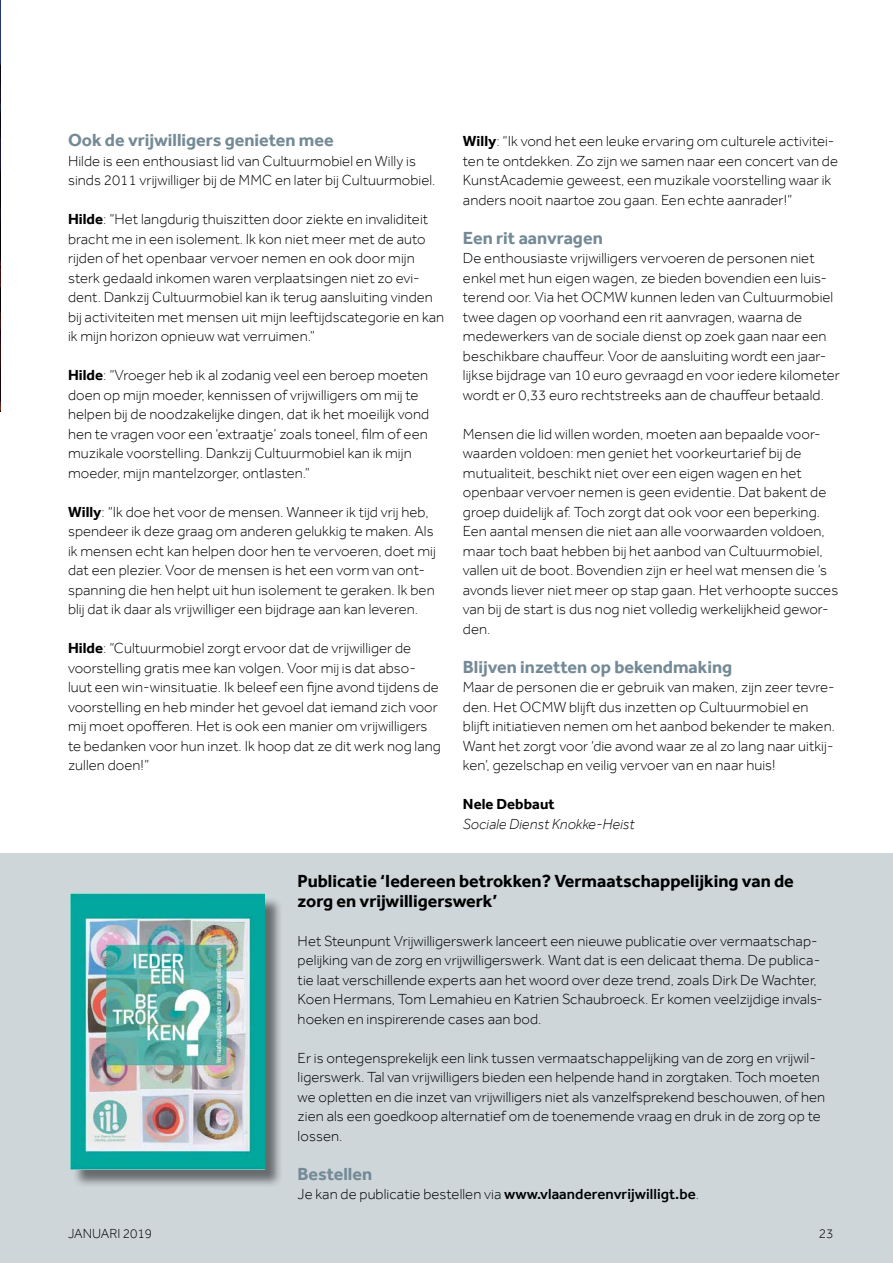
<style>
.page{position:relative;width:893px;height:1263px;background:#fff}
.page>*{position:absolute;margin:0;border:0;box-sizing:border-box;transform-origin:0 0}
.t1{font:700 18px "Effra";color:#748a96}
.t2{font:700 18px/19.5px "Effra";color:#000}
.t3{font:300 15px/19.5px "Effra";letter-spacing:.005em;color:#000}
.t4{font:italic 300 15px "Effra";letter-spacing:.005em;color:#000}
.t5{font:700 15px "Effra";letter-spacing:.005em;color:#000}
.t6{font:300 13.5px "Effra";color:#000}
.s1{font-weight:700}
.s2{font-weight:500}
</style>
<div class="page">
<img style="left:0;top:0;width:1px;height:411px">
<div style="left:0;top:853px;width:893px;height:410px;background:#ced6da"></div>
<div style="left:72px;top:896px;width:212px;height:292px;background:#000;opacity:.5"></div>
<img style="left:70px;top:894px;width:195px;height:275px">
<p class="t1" style="left:68px;top:129px;width:267px">Ook de vrijwilligers genieten mee</p>
<p class="t3" style="left:68px;top:151px;width:369px">Hilde is een enthousiast lid van Cultuurmobiel en Willy is sinds 2011 vrijwilliger bij de MMC en later bij Cultuurmobiel.</p>
<p class="t3" style="left:68px;top:209px;width:378px"><span class="s1">Hilde</span>: “Het langdurig thuiszitten door ziekte en invaliditeit bracht me in een isolement. Ik kon niet meer met de auto rijden of het openbaar vervoer nemen en ook door mijn sterk gedaald inkomen waren verplaatsingen niet zo evi&shy;dent. Dankzij Cultuurmobiel kan ik terug aansluiting vinden bij activiteiten met mensen uit mijn leeftijdscategorie en kan ik mijn horizon opnieuw wat verruimen.”</p>
<p class="t3" style="left:68px;top:365px;width:363px"><span class="s1">Hilde</span>: “Vroeger heb ik al zodanig veel een beroep moeten doen op mijn moeder, kennissen of vrijwilligers om mij te helpen bij de noodzakelijke dingen, dat ik het moeilijk vond hen te vragen voor een ‘extraatje’ zoals toneel, film of een muzikale voorstelling. Dankzij Cultuurmobiel kan ik mijn moeder, mijn mantelzorger, ontlasten.”</p>
<p class="t3" style="left:68px;top:502px;width:369px"><span class="s1">Willy</span>: “Ik doe het voor de mensen. Wanneer ik tijd vrij heb, spendeer ik deze graag om anderen gelukkig te maken. Als ik mensen echt kan helpen door hen te vervoeren, doet mij dat een plezier. Voor de mensen is het een vorm van ont&shy;spanning die hen helpt uit hun isolement te geraken. Ik ben blij dat ik daar als vrijwilliger een bijdrage aan kan leveren.</p>
<p class="t3" style="left:68px;top:638px;width:374px"><span class="s1">Hilde</span>: “Cultuurmobiel zorgt ervoor dat de vrijwilliger de voorstelling gratis mee kan volgen. Voor mij is dat abso&shy;luut een win-winsituatie. Ik beleef een fijne avond tijdens de voorstelling en heb minder het gevoel dat iemand zich voor mij moet opofferen. Het is ook een manier om vrijwilligers te bedanken voor hun inzet. Ik hoop dat ze dit werk nog lang zullen doen!”</p>
<p class="t3" style="left:463px;top:131px;width:377px"><span class="s1">Willy</span>: “Ik vond het een leuke ervaring om culturele activitei&shy;ten te ontdekken. Zo zijn we samen naar een concert van de KunstAcademie geweest, een muzikale voorstelling waar ik anders nooit naartoe zou gaan. Een echte aanrader!”</p>
<p class="t1" style="left:463px;top:227px;width:141px">Een rit aanvragen</p>
<p class="t3" style="left:463px;top:248px;width:378px">De enthousiaste vrijwilligers vervoeren de personen niet enkel met hun eigen wagen, ze bieden bovendien een luis&shy;terend oor. Via het OCMW kunnen leden van Cultuurmobiel twee dagen op voorhand een rit aanvragen, waarna de medewerkers van de sociale dienst op zoek gaan naar een beschikbare chauffeur. Voor de aansluiting wordt een jaar&shy;lijkse bijdrage van 10 euro gevraagd en voor iedere kilometer wordt er 0,33 euro rechtstreeks aan de chauffeur betaald.</p>
<p class="t3" style="left:463px;top:424px;width:377px">Mensen die lid willen worden, moeten aan bepaalde voor&shy;waarden voldoen: men geniet het voorkeurtarief bij de mutualiteit, beschikt niet over een eigen wagen en het openbaar vervoer nemen is geen evidentie. Dat bakent de groep duidelijk af. Toch zorgt dat ook voor een beperking.<br>Een aantal mensen die niet aan alle voorwaarden voldoen, maar toch baat hebben bij het aanbod van Cultuurmobiel, vallen uit de boot. Bovendien zijn er heel wat mensen die ’s avonds liever niet meer op stap gaan. Het verhoopte succes van bij de start is dus nog niet volledig werkelijkheid gewor&shy;den.</p>
<p class="t1" style="left:463px;top:656px;width:271px">Blijven inzetten op bekendmaking</p>
<p class="t3" style="left:463px;top:677px;width:374px">Maar de personen die er gebruik van maken, zijn zeer tevre&shy;den. Het OCMW blijft dus inzetten op Cultuurmobiel en blijft initiatieven nemen om het aanbod bekender te maken.<br>Want het zorgt voor ‘die avond waar ze al zo lang naar uitkij&shy;ken’, gezelschap en veilig vervoer van en naar huis!</p>
<p class="t5" style="left:463px;top:795px;width:93px">Nele Debbaut</p>
<p class="t4" style="left:463px;top:815px;width:173px">Sociale Dienst Knokke-Heist</p>
<p class="t2" style="left:298px;top:871px;width:498px">Publicatie ‘Iedereen betrokken? Vermaatschappelijking van de zorg en vrijwilligerswerk’</p>
<p class="t3" style="left:298px;top:931px;width:527px">Het Steunpunt Vrijwilligerswerk lanceert een nieuwe publicatie over vermaatschap&shy;pelijking van de zorg en vrijwilligerswerk. Want dat is een delicaat thema. De publica&shy;tie laat verschillende experts aan het woord over deze trend, zoals Dirk De Wachter, Koen Hermans, Tom Lemahieu en Katrien Schaubroeck. Er komen veelzijdige invals&shy;hoeken en inspirerende cases aan bod.</p>
<p class="t3" style="left:298px;top:1048px;width:529px">Er is ontegensprekelijk een link tussen vermaatschappelijking van de zorg en vrijwil&shy;ligerswerk. Tal van vrijwilligers bieden een helpende hand in zorgtaken. Toch moeten we opletten en die inzet van vrijwilligers niet als vanzelfsprekend beschouwen, of hen zien als een goedkoop alternatief om de toenemende vraag en druk in de zorg op te lossen.</p>
<p class="t1" style="left:298px;top:1163px;width:76px">Bestellen</p>
<p class="t3" style="left:298px;top:1184px;width:403px">Je kan de publicatie bestellen via <span class="s2">www.vlaanderenvrijwilligt.be</span>.</p>
<p class="t6" style="left:68px;top:1225px;width:86px">JANUARI 2019</p>
<p class="t6" style="left:819px;top:1225px;width:16px">23</p>
</div>
